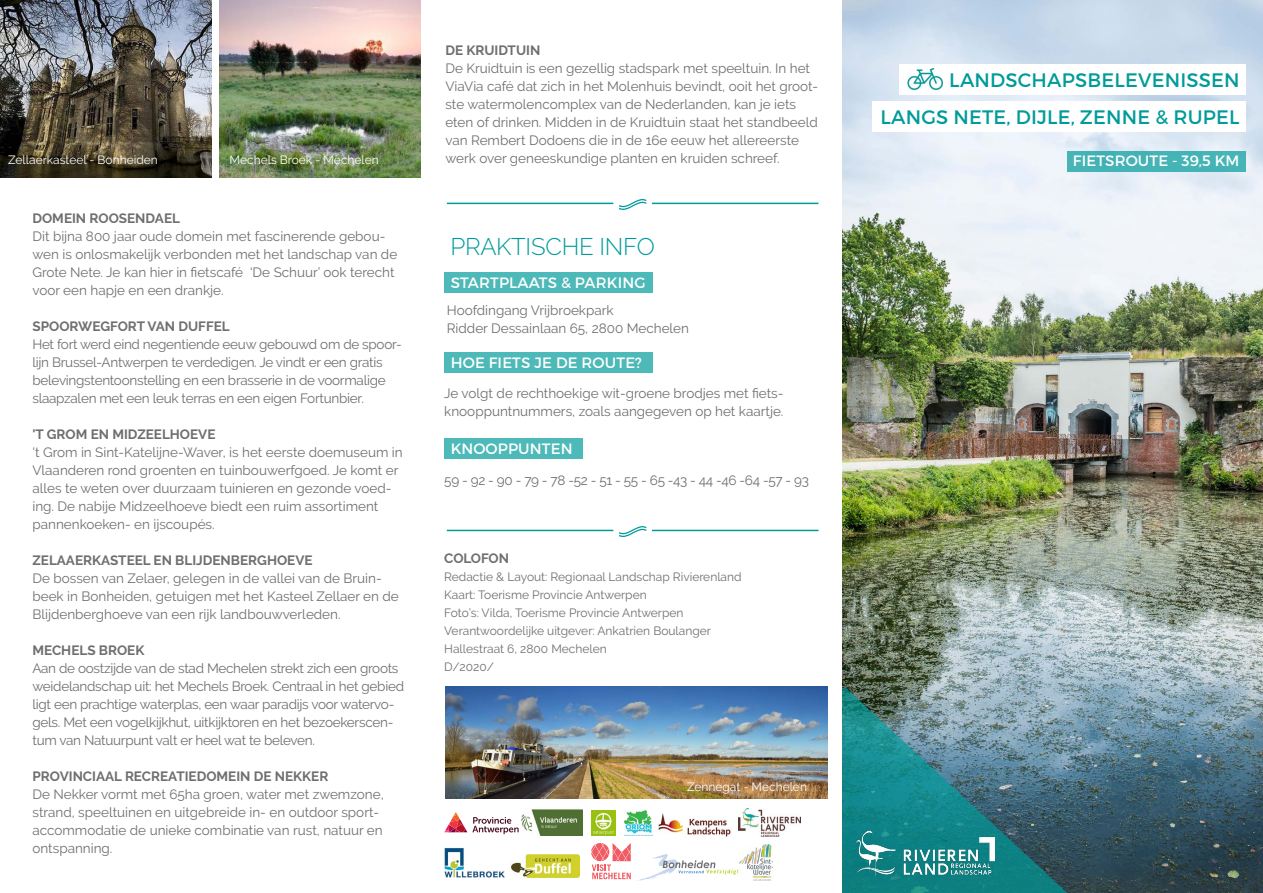
<style>
.page{position:relative;width:1263px;height:893px;background:#fff}
.page>*{position:absolute;margin:0;border:0;box-sizing:border-box;transform-origin:0 0}
.t1{font:300 24px "Raleway";letter-spacing:-.01em;color:#009b9a}
.t2{font:19.5px/37.2px "Montserrat";letter-spacing:.01em;color:#009b9a;text-align:right}
.t3{font:15px "Montserrat";letter-spacing:.01em;color:#fff}
.t4{font:13.5px/18px "Raleway";letter-spacing:-.005em;color:#706f6f}
.t5{font:13.5px/18px "Raleway";color:#706f70}
.t6{font:700 13.5px "Raleway";color:#706f6f}
.t7{font:700 13.5px "Raleway";color:#706f70}
.t8{font:12px/18px "Raleway";color:#706f70}
.t9{font:12px "Raleway";color:#fff}
</style>
<div class="page">
<img style="left:842px;top:0;width:421px;height:893px">
<img style="left:842px;top:687px;width:225px;height:206px">
<div style="left:899px;top:64px;width:347px;height:31px;background:#fff"></div>
<div style="left:873px;top:101px;width:373px;height:31px;background:#fff"></div>
<div style="left:1067px;top:151px;width:179px;height:21px;background:#45b4b6"></div>
<img style="left:0;top:0;width:212px;height:178px">
<img style="left:219px;top:0;width:202px;height:178px">
<div style="left:444px;top:273px;width:208px;height:20px;background:#4db9b8"></div>
<hr style="left:447px;top:203px;width:166px;height:1px;background:#009b9a">
<hr style="left:652px;top:203px;width:166px;height:1px;background:#009b9a">
<svg style="left:619px;top:199px;width:27px;height:11px"></svg>
<img style="left:521px;top:809px;width:62px;height:26px">
<img style="left:591px;top:810px;width:25px;height:25px">
<img style="left:624px;top:810px;width:28px;height:25px">
<svg style="left:444px;top:812px;width:75px;height:22px"></svg>
<img style="left:658px;top:813px;width:72px;height:23px">
<div style="left:444px;top:353px;width:208px;height:20px;background:#4db9b8"></div>
<img style="left:444px;top:847px;width:60px;height:31px">
<img style="left:511px;top:854px;width:68px;height:24px">
<svg style="left:591px;top:843px;width:147px;height:38px"></svg>
<img style="left:739px;top:844px;width:33px;height:36px">
<img style="left:857px;top:829px;width:137px;height:46px">
<div style="left:444px;top:439px;width:139px;height:20px;background:#4db9b8"></div>
<hr style="left:447px;top:530px;width:166px;height:1px;background:#009b9a">
<hr style="left:652px;top:530px;width:166px;height:1px;background:#009b9a">
<svg style="left:619px;top:526px;width:27px;height:11px"></svg>
<img style="left:445px;top:687px;width:382px;height:111px">
<img style="left:738px;top:809px;width:62px;height:27px">
<img style="left:907px;top:68px;width:36px;height:22px">
<p class="t9" style="left:8px;top:153px;width:151px">Zellaerkasteel - Bonheiden</p>
<p class="t9" style="left:230px;top:153px;width:151px">Mechels Broek - Mechelen</p>
<p class="t7" style="left:32px;top:210px;width:149px">DOMEIN ROOSENDAEL</p>
<p class="t5" style="left:32px;top:227px;width:366px">Dit bijna 800 jaar oude domein met fascinerende gebou&shy;wen is onlosmakelijk verbonden met het landschap van de Grote Nete. Je kan hier in fietscafé ‘De Schuur’ ook terecht voor een hapje en een drankje.</p>
<p class="t6" style="left:32px;top:318px;width:199px">SPOORWEGFORT VAN DUFFEL</p>
<p class="t4" style="left:32px;top:335px;width:371px">Het fort werd eind negentiende eeuw gebouwd om de spoor&shy;lijn Brussel-Antwerpen te verdedigen. Je vindt er een gratis belevingstentoonstelling en een brasserie in de voormalige slaapzalen met een leuk terras en een eigen Fortunbier.</p>
<p class="t6" style="left:32px;top:426px;width:185px">'T GROM EN MIDZEELHOEVE</p>
<p class="t4" style="left:32px;top:443px;width:372px">'t Grom in Sint-Katelijne-Waver, is het eerste doemuseum in Vlaanderen rond groenten en tuinbouwerfgoed. Je komt er alles te weten over duurzaam tuinieren en gezonde voed&shy;ing. De nabije Midzeelhoeve biedt een ruim assortiment pannenkoeken- en ijscoupés.</p>
<p class="t6" style="left:32px;top:552px;width:282px">ZELAAERKASTEEL EN BLIJDENBERGHOEVE</p>
<p class="t4" style="left:32px;top:569px;width:368px">De bossen van Zelaer, gelegen in de vallei van de Bruin&shy;beek in Bonheiden, getuigen met het Kasteel Zellaer en de<br>Blijdenberghoeve van een rijk landbouwverleden.</p>
<p class="t6" style="left:32px;top:642px;width:113px">MECHELS BROEK</p>
<p class="t4" style="left:32px;top:659px;width:373px">Aan de oostzijde van de stad Mechelen strekt zich een groots weidelandschap uit: het Mechels Broek. Centraal in het gebied ligt een prachtige waterplas, een waar paradijs voor watervo&shy;gels. Met een vogelkijkhut, uitkijktoren en het bezoekerscen&shy;tum van Natuurpunt valt er heel wat te beleven.</p>
<p class="t6" style="left:32px;top:768px;width:297px">PROVINCIAAL RECREATIEDOMEIN DE NEKKER</p>
<p class="t4" style="left:32px;top:785px;width:353px">De Nekker vormt met 65ha groen, water met zwemzone, strand, speeltuinen en uitgebreide in- en outdoor sport&shy;accommodatie de unieke combinatie van rust, natuur en ontspanning.</p>
<p class="t6" style="left:445px;top:42px;width:96px">DE KRUIDTUIN</p>
<p class="t5" style="left:445px;top:59px;width:374px">De Kruidtuin is een gezellig stadspark met speeltuin. In het ViaVia café dat zich in het Molenhuis bevindt, ooit het groot&shy;ste watermolencomplex van de Nederlanden, kan je iets eten of drinken. Midden in de Kruidtuin staat het standbeeld van Rembert Dodoens die in de 16e eeuw het allereerste werk over geneeskundige planten en kruiden schreef.</p>
<h1 class="t1" style="left:451px;top:233px;width:206px">PRAKTISCHE INFO</h1>
<p class="t3" style="left:451px;top:274px;width:196px">STARTPLAATS &amp; PARKING</p>
<p class="t4" style="left:447px;top:301px;width:244px">Hoofdingang Vrijbroekpark<br>Ridder Dessainlaan 65, 2800 Mechelen</p>
<p class="t3" style="left:451px;top:354px;width:193px">HOE FIETS JE DE ROUTE?</p>
<p class="t4" style="left:444px;top:385px;width:341px">Je volgt de rechthoekige wit-groene brodjes met fiets&shy;knooppuntnummers, zoals aangegeven op het kaartje.</p>
<p class="t3" style="left:451px;top:440px;width:123px">KNOOPPUNTEN</p>
<p class="t4" style="left:444px;top:471px;width:366px">59 - 92 - 90 - 79 - 78 -52 - 51 - 55 - 65 -43 - 44 -46 -64 -57 - 93</p>
<p class="t6" style="left:444px;top:550px;width:66px">COLOFON</p>
<p class="t8" style="left:444px;top:567px;width:299px">Redactie &amp; Layout: Regionaal Landschap Rivierenland Kaart: Toerisme Provincie Antwerpen<br>Foto’s: Vilda, Toerisme Provincie Antwerpen Verantwoordelijke uitgever: Ankatrien Boulanger Hallestraat 6, 2800 Mechelen<br>D/2020/</p>
<p class="t9" style="left:687px;top:779px;width:121px">Zennegat - Mechelen</p>
<h2 class="t2" style="left:880px;top:61px;width:361px">LANDSCHAPSBELEVENISSEN<br>LANGS NETE, DIJLE, ZENNE &amp; RUPEL</h2>
<p class="t3" style="left:1073px;top:151px;width:168px">FIETSROUTE - 39,5 KM</p>
</div>
